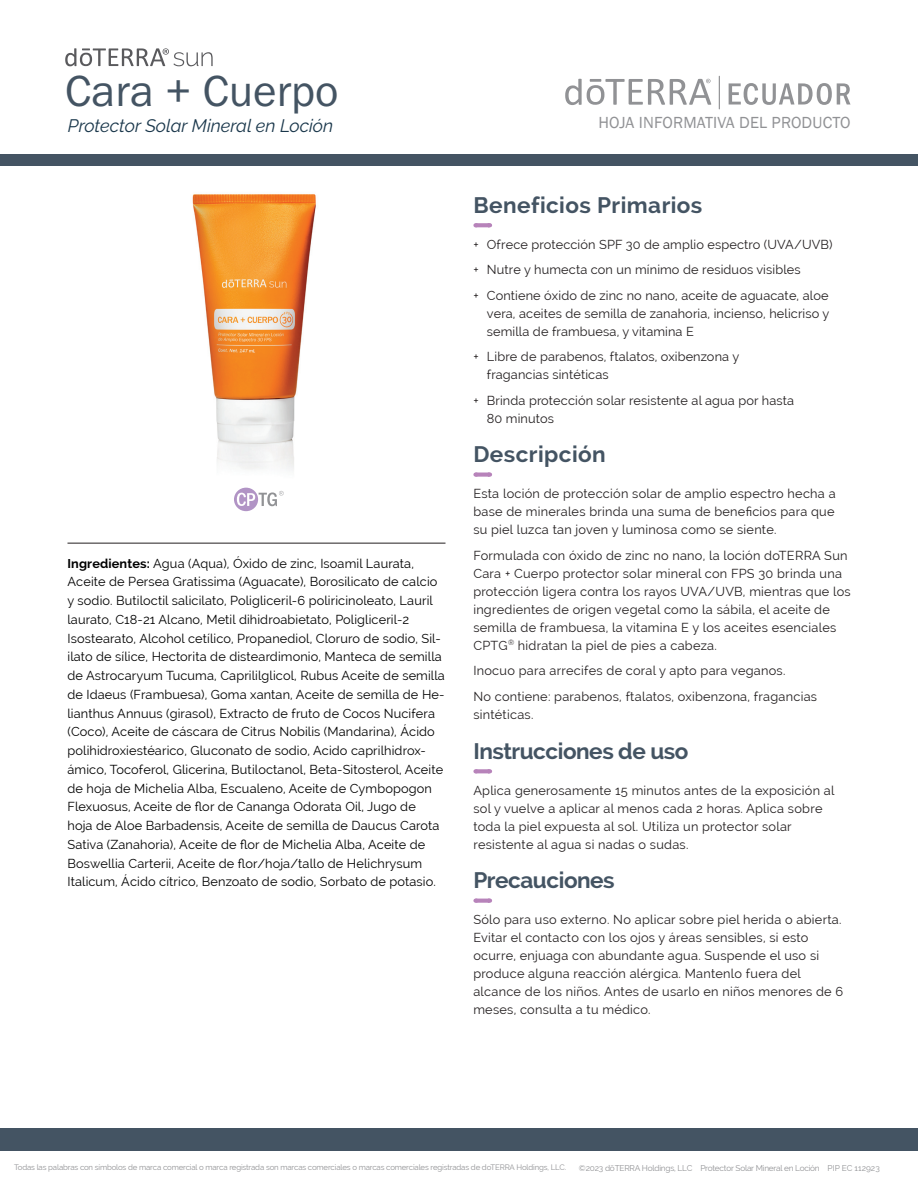
<style>
.page{position:relative;width:918px;height:1188px;background:#fff}
.page>*{position:absolute;margin:0;border:0;box-sizing:border-box;transform-origin:0 0}
.t1{font:45px "Franklin Gothic URW Boo";color:#445463}
.t2{font:700 22.5px "Raleway";letter-spacing:.015em;color:#445463}
.t3{font:700 22.5px "Raleway";letter-spacing:-.02em;color:#445463}
.t4{font:italic 18px "Raleway";color:#1a374b}
.t5{font:16.5px "Franklin Got Itc TEE";letter-spacing:.01em;color:#919295}
.t6{font:12.75px/18px "Raleway";letter-spacing:.02em;color:#231f20}
.t7{font:12.75px/18.8px "Raleway";letter-spacing:.01em;color:#000}
.t8{font:8.25px "Raleway";letter-spacing:-.025em;color:#919295}
.t9{font:7.8px "Raleway";letter-spacing:-.02em;color:#919295}
.s1{font-weight:700}
</style>
<div class="page">
<div style="left:0;top:155px;width:918px;height:11px;background:#445463"></div>
<div style="left:0;top:1128px;width:918px;height:23px;background:#445463"></div>
<svg style="left:729px;top:83px;width:122px;height:22px"></svg>
<svg style="left:565px;top:79px;width:146px;height:26px"></svg>
<hr style="left:719px;top:76px;width:1px;height:33px;background:#919295">
<img style="left:192px;top:194px;width:124px;height:294px">
<hr style="left:68px;top:543px;width:378px;height:1px;background:#231f20">
<svg style="left:476px;top:223px;width:6px;height:4px"></svg>
<svg style="left:482px;top:223px;width:8px;height:4px"></svg>
<svg style="left:476px;top:473px;width:6px;height:4px"></svg>
<svg style="left:482px;top:473px;width:8px;height:4px"></svg>
<svg style="left:476px;top:769px;width:6px;height:4px"></svg>
<svg style="left:482px;top:769px;width:8px;height:4px"></svg>
<svg style="left:476px;top:899px;width:6px;height:4px"></svg>
<svg style="left:482px;top:899px;width:8px;height:4px"></svg>
<svg style="left:65px;top:48px;width:148px;height:18px"></svg>
<svg style="left:234px;top:488px;width:50px;height:23px"></svg>
<h1 class="t1" style="left:65px;top:63px;width:275px">Cara + Cuerpo</h1>
<h3 class="t4" style="left:68px;top:115px;width:267px">Protector Solar Mineral en Loción</h3>
<p class="t7" style="left:68px;top:554px;width:379px"><span class="s1">Ingredientes:</span> Agua (Aqua), Óxido de zinc, Isoamil Laurata, Aceite de Persea Gratissima (Aguacate), Borosilicato de calcio y sodio. Butiloctil salicilato, Poligliceril-6 poliricinoleato, Lauril laurato, C18-21 Alcano, Metil dihidroabietato, Poligliceril-2<br>Isostearato, Alcohol cetílico, Propanediol, Cloruro de sodio, Sil&shy;ilato de sílice, Hectorita de disteardimonio, Manteca de semilla de Astrocaryum Tucuma, Caprililglicol, Rubus Aceite de semilla de Idaeus (Frambuesa), Goma xantan, Aceite de semilla de He&shy;lianthus Annuus (girasol), Extracto de fruto de Cocos Nucifera (Coco), Aceite de cáscara de Citrus Nobilis (Mandarina), Ácido polihidroxiestéarico, Gluconato de sodio, Acido caprilhidrox&shy;ámico, Tocoferol, Glicerina, Butiloctanol, Beta-Sitosterol, Aceite de hoja de Michelia Alba, Escualeno, Aceite de Cymbopogon Flexuosus, Aceite de flor de Cananga Odorata Oil, Jugo de<br>hoja de Aloe Barbadensis, Aceite de semilla de Daucus Carota Sativa (Zanahoria), Aceite de flor de Michelia Alba, Aceite de Boswellia Carterii, Aceite de flor/hoja/tallo de Helichrysum Italicum, Ácido cítrico, Benzoato de sodio, Sorbato de potasio.</p>
<p class="t5" style="left:599px;top:113px;width:253px">HOJA INFORMATIVA DEL PRODUCTO</p>
<h2 class="t2" style="left:473px;top:192px;width:231px">Beneficios Primarios</h2>
<p class="t6" style="left:473px;top:231px;width:361px;line-height:25.5px">+ Ofrece protección SPF 30 de amplio espectro (UVA/UVB) + Nutre y humecta con un mínimo de residuos visibles<br>+ Contiene óxido de zinc no nano, aceite de aguacate, aloe</p>
<p class="t6" style="left:487px;top:304px;width:344px">vera, aceites de semilla de zanahoria, incienso, helicriso y semilla de frambuesa, y vitamina E</p>
<p class="t6" style="left:487px;top:348px;width:254px;text-indent:-14px">+ Libre de parabenos, ftalatos, oxibenzona y fragancias sintéticas</p>
<p class="t6" style="left:487px;top:391px;width:309px;text-indent:-14px">+ Brinda protección solar resistente al agua por hasta<br>80 minutos</p>
<h2 class="t2" style="left:473px;top:441px;width:134px">Descripción</h2>
<p class="t6" style="left:473px;top:484px;width:364px;text-align:justify">Esta loción de protección solar de amplio espectro hecha a base de minerales brinda una suma de beneficios para que su piel luzca tan joven y luminosa como se siente.</p>
<p class="t6" style="left:473px;top:546px;width:379px">Formulada con óxido de zinc no nano, la loción doTERRA Sun Cara + Cuerpo protector solar mineral con FPS 30 brinda una protección ligera contra los rayos UVA/UVB, mientras que los ingredientes de origen vegetal como la sábila, el aceite de semilla de frambuesa, la vitamina E y los aceites esenciales CPTG<sup>®</sup> hidratan la piel de pies a cabeza.</p>
<p class="t6" style="left:473px;top:658px;width:345px;line-height:25.5px">Inocuo para arrecifes de coral y apto para veganos.<br>No contiene: parabenos, ftalatos, oxibenzona, fragancias</p>
<p class="t6" style="left:473px;top:705px;width:62px">sintéticas.</p>
<h2 class="t3" style="left:473px;top:738px;width:217px">Instrucciones de uso</h2>
<p class="t6" style="left:473px;top:781px;width:363px">Aplica generosamente 15 minutos antes de la exposición al sol y vuelve a aplicar al menos cada 2 horas. Aplica sobre toda la piel expuesta al sol. Utiliza un protector solar resistente al agua si nadas o sudas.</p>
<h2 class="t3" style="left:473px;top:868px;width:143px">Precauciones</h2>
<p class="t6" style="left:473px;top:911px;width:371px">Sólo para uso externo. No aplicar sobre piel herida o abierta.<br>Evitar el contacto con los ojos y áreas sensibles, si esto ocurre, enjuaga con abundante agua. Suspende el uso si produce alguna reacción alérgica. Mantenlo fuera del alcance de los niños. Antes de usarlo en niños menores de 6 meses, consulta a tu médico.</p>
<p class="t9" style="left:14px;top:1163px;width:554px">Todas las palabras con símbolos de marca comercial o marca registrada son marcas comerciales o marcas comerciales registradas de doTERRA Holdings, LLC.</p>
<p class="t8" style="left:579px;top:1163px;width:302px">©2023 dōTERRA Holdings, LLC Protector Solar Mineral en Loción PIP EC 112923</p>
</div>
